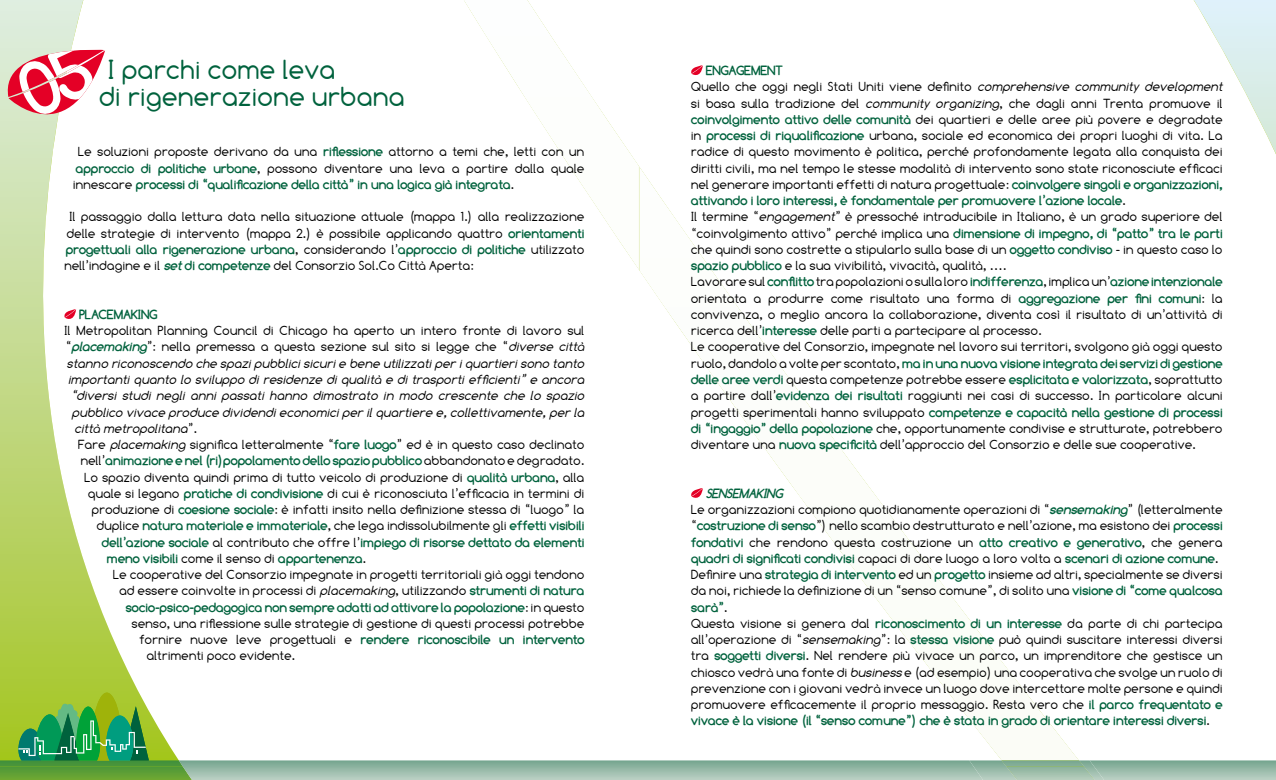
<style>
.page{position:relative;width:1276px;height:780px;background:#fff}
.page>*{position:absolute;margin:0;border:0;box-sizing:border-box;transform-origin:0 0}
.t1{font:27.5px/27.5px "Comfortaa";color:#00623d}
.t2{font:13.12px/16.2px "Comfortaa";color:#000}
.t3{font:700 13.12px "Comfortaa";color:#00623d}
.t4{font:italic 13.12px "Comfortaa";color:#000}
.s1{font-weight:700;color:#00623d}
.s2{font-weight:700;font-style:italic;color:#00623d}
.s3{font-style:italic}
.s4{font-style:normal}
.s5{font-weight:400;color:#000}
</style>
<div class="page">
<svg style="left:0;top:0;width:139px;height:692px"></svg>
<svg style="left:1193px;top:0;width:83px;height:154px"></svg>
<svg style="left:0;top:692px;width:1276px;height:88px"></svg>
<svg style="left:691px;top:65px;width:12px;height:10px"></svg>
<svg style="left:691px;top:488px;width:12px;height:10px"></svg>
<svg style="left:62px;top:309px;width:14px;height:15px"></svg>
<svg style="left:0;top:41px;width:105px;height:116px"></svg>
<h1 class="t1" style="left:99px;top:55px;width:307px;text-indent:9px">I parchi come leva<br>di rigenerazione urbana</h1>
<p class="t2" style="left:73px;top:144px;width:513px;text-align:justify;text-indent:5px">Le soluzioni proposte derivano da una <span class="s1">riflessione</span> attorno a temi che, letti con un <span class="s1">approccio di politiche urbane</span>, possono diventare una leva a partire dalla quale innescare <span class="s1">processi di “qualificazione della città” in una logica già integrata</span>.</p>
<p class="t2" style="left:64px;top:209px;width:521px;text-align:justify;text-indent:5px">Il passaggio dalla lettura data nella situazione attuale (mappa 1.) alla realizzazione delle strategie di intervento (mappa 2.) è possibile applicando quattro <span class="s1">orientamenti progettuali alla rigenerazione urbana</span>, considerando l’<span class="s1">approccio di politiche</span> utilizzato nell’indagine e il <span class="s2">set</span><span class="s1">di competenze</span> del Consorzio Sol.Co Città Aperta:</p>
<p class="t3" style="left:79px;top:307px;width:80px">PLACEMAKING</p>
<p class="t2" style="left:64px;top:322px;width:522px">Il Metropolitan Planning Council di Chicago ha aperto un intero fronte di lavoro sul</p>
<p class="t2" style="left:66px;top:339px;width:523px">“<span class="s2">placemaking</span>”: nella premessa a questa sezione sul sito si legge che “<span class="s3">diverse città</span></p>
<p class="t4" style="left:67px;top:356px;width:522px">stanno riconoscendo che spazipubblicisicurie bene utilizzatiper iquartierisono tanto</p>
<p class="t4" style="left:68px;top:372px;width:521px">importanti quanto lo sviluppo di residenze di qualità e di trasporti efficienti” e ancora</p>
<p class="t4" style="left:71px;top:388px;width:518px">“diversi studi negli anni passati hanno dimostrato in modo crescente che lo spazio</p>
<p class="t4" style="left:72px;top:404px;width:517px">pubblico vivace produce dividendieconomiciper ilquartiere e,collettivamente,per la</p>
<p class="t4" style="left:74px;top:421px;width:124px">città metropolitana<span class="s4">” .</span></p>
<p class="t2" style="left:78px;top:436px;width:508px">Fare <span class="s3">placemaking</span> significa letteralmente “<span class="s1">fare luogo</span>” ed è in questo caso declinato</p>
<p class="t3" style="left:81px;top:453px;width:505px"><span class="s5">nell’</span>animazione e nel (ri)popolamento dello spazio pubblico <span class="s5">abbandonato e degradato.</span></p>
<p class="t2" style="left:84px;top:469px;width:501px">Lo spazio diventa quindi prima di tutto veicolo di produzione di <span class="s1">qualità urbana</span>, alla</p>
<p class="t2" style="left:88px;top:485px;width:498px">quale si legano <span class="s1">pratiche di condivisione</span> di cui è riconosciuta l’efficacia in termini di</p>
<p class="t2" style="left:92px;top:501px;width:494px">produzione di <span class="s1">coesione sociale</span>: è infatti insito nella definizione stessa di “luogo” la</p>
<p class="t3" style="left:97px;top:518px;width:489px"><span class="s5">duplice</span> natura materiale e immateriale<span class="s5">, che lega indissolubilmente gli</span> effetti visibili</p>
<p class="t3" style="left:102px;top:534px;width:484px">dell’azione sociale <span class="s5">al contributo che offre l’</span>impiego di risorse dettato da elementi</p>
<p class="t3" style="left:107px;top:550px;width:261px">meno visibili <span class="s5">come il senso di</span> appartenenza<span class="s5">.</span></p>
<p class="t2" style="left:113px;top:566px;width:473px">Le cooperative del Consorzio impegnate in progetti territoriali già oggi tendono</p>
<p class="t2" style="left:119px;top:582px;width:466px">ad essere coinvolte in processi di <span class="s3">placemaking</span>, utilizzando <span class="s1">strumenti di natura</span></p>
<p class="t3" style="left:126px;top:599px;width:460px">socio-psico-pedagogica non sempre adatti ad attivare la popolazione<span class="s5">: in questo</span></p>
<p class="t2" style="left:132px;top:615px;width:454px">senso, una riflessione sulle strategie di gestione di questi processi potrebbe</p>
<p class="t3" style="left:139px;top:632px;width:446px"><span class="s5">fornire nuove leve progettuali e</span> rendere riconoscibile un intervento</p>
<p class="t2" style="left:147px;top:647px;width:150px">altrimenti poco evidente.</p>
<p class="t2" style="left:691px;top:62px;width:536px;text-indent:15px"><span class="s1">ENGAGEMENT<br></span>Quello che oggi negli Stati Uniti viene definito <span class="s3">comprehensive community development </span>si basa sulla tradizione del <span class="s3">community organizing</span>, che dagli anni Trenta promuove il <span class="s1">coinvolgimento attivo delle comunità</span> dei quartieri e delle aree più povere e degradate in <span class="s1">processi di riqualificazione</span> urbana, sociale ed economica dei propri luoghi di vita. La radice di questo movimento è politica, perché profondamente legata alla conquista dei diritti civili, ma nel tempo le stesse modalità di intervento sono state riconosciute efficaci nel generare importanti effetti di natura progettuale: <span class="s1">coinvolgere singoli e organizzazioni, attivando i loro interessi, è fondamentale per promuovere l’azione locale</span>.<br>Il termine “<span class="s3">engagement</span>” è pressoché intraducibile in Italiano, è un grado superiore del “coinvolgimento attivo” perché implica una <span class="s1">dimensione di impegno, di “patto” tra le parti </span>che quindi sono costrette a stipularlo sulla base di un <span class="s1">oggetto condiviso</span> - in questo caso lo <span class="s1">spazio pubblico</span> e la sua vivibilità, vivacità, qualità, ….<br>Lavorare sul <span class="s1">conflitto</span> tra popolazioni o sulla loro <span class="s1">indifferenza</span>, implica un’<span class="s1">azione intenzionale </span>orientata a produrre come risultato una forma di <span class="s1">aggregazione per fini comuni</span>: la convivenza, o meglio ancora la collaborazione, diventa così il risultato di un’attività di ricerca dell’<span class="s1">interesse</span> delle parti a partecipare al processo.<br>Le cooperative del Consorzio, impegnate nel lavoro sui territori, svolgono già oggi questo ruolo, dandolo a volte per scontato, <span class="s1">ma in una nuova visione integrata dei servizi di gestione delle aree verdi</span> questa competenze potrebbe essere <span class="s1">esplicitata e valorizzata</span>, soprattutto a partire dall’<span class="s1">evidenza dei risultati</span> raggiunti nei casi di successo. In particolare alcuni progetti sperimentali hanno sviluppato <span class="s1">competenze e capacità nella gestione di processi di “ingaggio” della popolazione</span> che, opportunamente condivise e strutturate, potrebbero diventare una <span class="s1">nuova specificità</span> dell’approccio del Consorzio e delle sue cooperative.</p>
<p class="t2" style="left:691px;top:485px;width:533px;text-indent:15px"><span class="s2">SENSEMAKING<br></span>Le organizzazioni compiono quotidianamente operazioni di “<span class="s2">sensemaking</span>” (letteralmente “<span class="s1">costruzione di senso</span>”) nello scambio destrutturato e nell’azione, ma esistono dei <span class="s1">processi fondativi</span> che rendono questa costruzione un <span class="s1">atto creativo e generativo</span>, che genera <span class="s1">quadri di significati condivisi</span> capaci di dare luogo a loro volta a <span class="s1">scenari di azione comune</span>.<br>Definire una <span class="s1">strategia di intervento</span> ed un <span class="s1">progetto</span> insieme ad altri, specialmente se diversi da noi, richiede la definizione di un “senso comune”, di solito una <span class="s1">visione di “come qualcosa sarà”</span>.<br>Questa visione si genera dal <span class="s1">riconoscimento di un interesse</span> da parte di chi partecipa all’operazione di “<span class="s3">sensemaking</span>”: la <span class="s1">stessa visione</span> può quindi suscitare interessi diversi tra <span class="s1">soggetti diversi</span>. Nel rendere più vivace un parco, un imprenditore che gestisce un chiosco vedrà una fonte di <span class="s3">business</span> e (ad esempio) una cooperativa che svolge un ruolo di prevenzione con i giovani vedrà invece un luogo dove intercettare molte persone e quindi promuovere efficacemente il proprio messaggio. Resta vero che <span class="s1">il parco frequentato e vivace è la visione (il “senso comune”) che è stata in grado di orientare interessi diversi</span>.</p>
</div>
